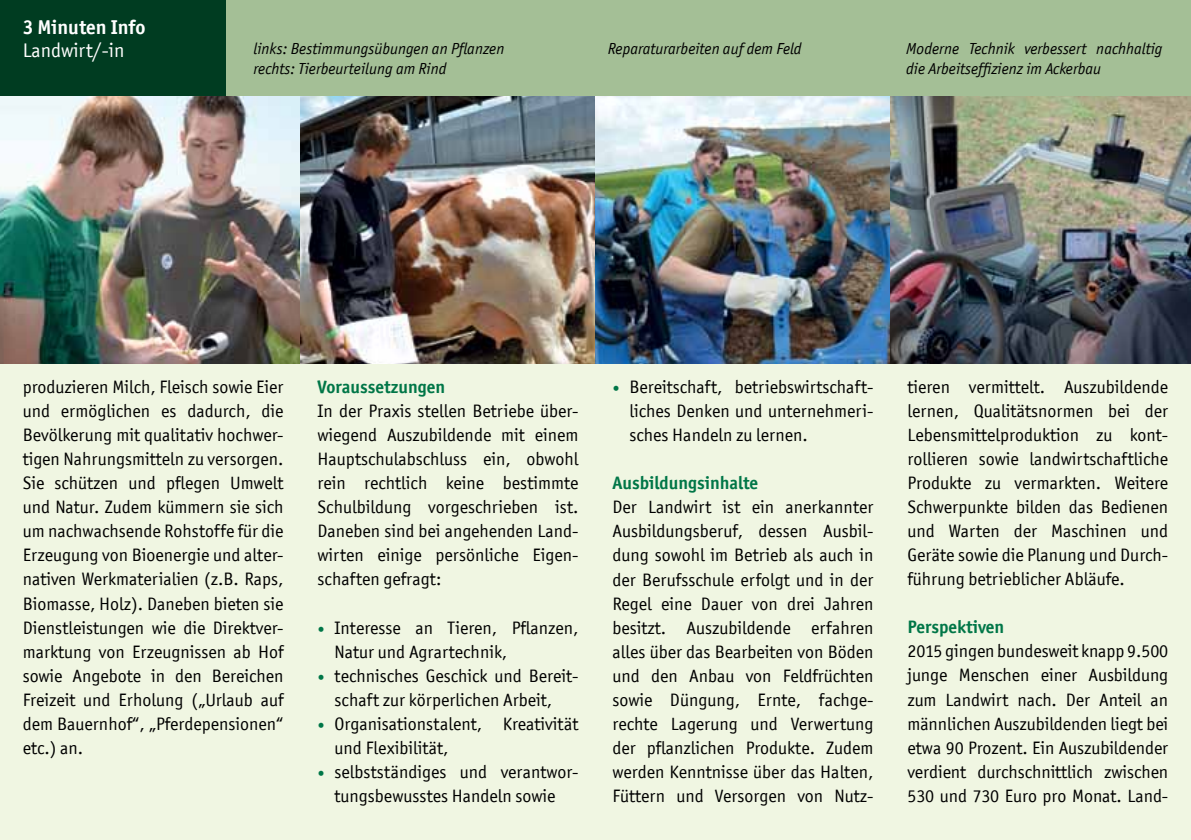
<style>
.page{position:relative;width:1191px;height:840px;background:#fff}
.page>*{position:absolute;margin:0;border:0;box-sizing:border-box;transform-origin:0 0}
.t1{font:700 20px "Officina San ITC";color:#fff}
.t2{font:20px "Officina San ITC";color:#fff}
.t3{font:18px/24px "Officina San ITC";color:#000;text-align:justify}
.t4{font:700 18px "Officina San ITC";color:#007647}
.t5{font:italic 16px/20px "Officina San ITC";color:#000}
.s1{font-size:36px;color:#007647}
</style>
<div class="page">
<div style="left:0;top:363px;width:1191px;height:476px;background:#f0f6e2"></div>
<div style="left:0;top:0;width:227px;height:96px;background:#003c21"></div>
<div style="left:227px;top:0;width:964px;height:96px;background:#a4bf96"></div>
<img style="left:0;top:96px;width:1191px;height:267px">
<p class="t1" style="left:23px;top:15px;width:124px">3 Minuten Info</p>
<p class="t2" style="left:23px;top:39px;width:103px">Landwirt/-in</p>
<p class="t5" style="left:253px;top:39px;width:252px">links: Bestimmungsübungen an Pflanzen rechts: Tierbeurteilung am Rind</p>
<p class="t5" style="left:608px;top:39px;width:195px">Reparaturarbeiten auf dem Feld</p>
<p class="t5" style="left:906px;top:39px;width:258px">Moderne Technik verbessert nachhaltig die Arbeitseffizienz im Ackerbau</p>
<p class="t3" style="left:23px;top:375px;width:262px">produzieren Milch, Fleisch sowie Eier und ermöglichen es dadurch, die Bevölkerung mit qualitativ hochwer&shy;tigen Nahrungsmitteln zu versorgen.<br>Sie schützen und pflegen Umwelt und Natur. Zudem kümmern sie sich um nachwachsende Rohstoffe für die Erzeugung von Bioenergie und alter&shy;nativen Werkmaterialien (z.B. Raps, Biomasse, Holz). Daneben bieten sie Dienstleistungen wie die Direktver&shy;marktung von Erzeugnissen ab Hof sowie Angebote in den Bereichen Freizeit und Erholung („Urlaub auf dem Bauernhof“, „Pferdepensionen“ etc.) an.</p>
<p class="t4" style="left:317px;top:375px;width:129px">Voraussetzungen</p>
<p class="t3" style="left:317px;top:399px;width:262px">In der Praxis stellen Betriebe über&shy;wiegend Auszubildende mit einem Hauptschulabschluss ein, obwohl rein rechtlich keine bestimmte Schulbildung vorgeschrieben ist.<br>Daneben sind bei angehenden Land&shy;wirten einige persönliche Eigen&shy;schaften gefragt:</p>
<p class="t3" style="left:317px;top:615px;width:262px"><span class="s1">·</span> Interesse an Tieren, Pflanzen,</p>
<p class="t3" style="left:334px;top:639px;width:174px">Natur und Agrartechnik,</p>
<p class="t3" style="left:317px;top:663px;width:262px"><span class="s1">·</span> technisches Geschick und Bereit-</p>
<p class="t3" style="left:334px;top:687px;width:219px">schaft zur körperlichen Arbeit,</p>
<p class="t3" style="left:317px;top:711px;width:262px"><span class="s1">·</span> Organisationstalent, Kreativität</p>
<p class="t3" style="left:334px;top:735px;width:115px">und Flexibilität,</p>
<p class="t3" style="left:317px;top:759px;width:262px"><span class="s1">·</span> selbstständiges und verantwor-</p>
<p class="t3" style="left:334px;top:783px;width:222px">tungsbewusstes Handeln sowie</p>
<p class="t3" style="left:629px;top:375px;width:245px;text-indent:-17px"><span class="s1">·</span> Bereitschaft, betriebswirtschaft&shy;liches Denken und unternehmeri&shy;sches Handeln zu lernen.</p>
<p class="t4" style="left:612px;top:472px;width:147px">Ausbildungsinhalte</p>
<p class="t3" style="left:612px;top:495px;width:262px">Der Landwirt ist ein anerkannter Ausbildungsberuf, dessen Ausbil&shy;dung sowohl im Betrieb als auch in der Berufsschule erfolgt und in der Regel eine Dauer von drei Jahren besitzt. Auszubildende erfahren alles über das Bearbeiten von Böden und den Anbau von Feldfrüchten sowie Düngung, Ernte, fachge&shy;rechte Lagerung und Verwertung der pflanzlichen Produkte. Zudem werden Kenntnisse über das Halten, Füttern und Versorgen von Nutz-</p>
<p class="t3" style="left:907px;top:375px;width:262px">tieren vermittelt. Auszubildende lernen, Qualitätsnormen bei der Lebensmittelproduktion zu kont&shy;rollieren sowie landwirtschaftliche Produkte zu vermarkten. Weitere Schwerpunkte bilden das Bedienen und Warten der Maschinen und Geräte sowie die Planung und Durch&shy;führung betrieblicher Abläufe.</p>
<p class="t4" style="left:907px;top:615px;width:98px">Perspektiven</p>
<p class="t3" style="left:907px;top:639px;width:262px">2015 gingen bundesweit knapp 9.500 junge Menschen einer Ausbildung zum Landwirt nach. Der Anteil an männlichen Auszubildenden liegt bei etwa 90 Prozent. Ein Auszubildender verdient durchschnittlich zwischen 530 und 730 Euro pro Monat. Land-</p>
</div>
